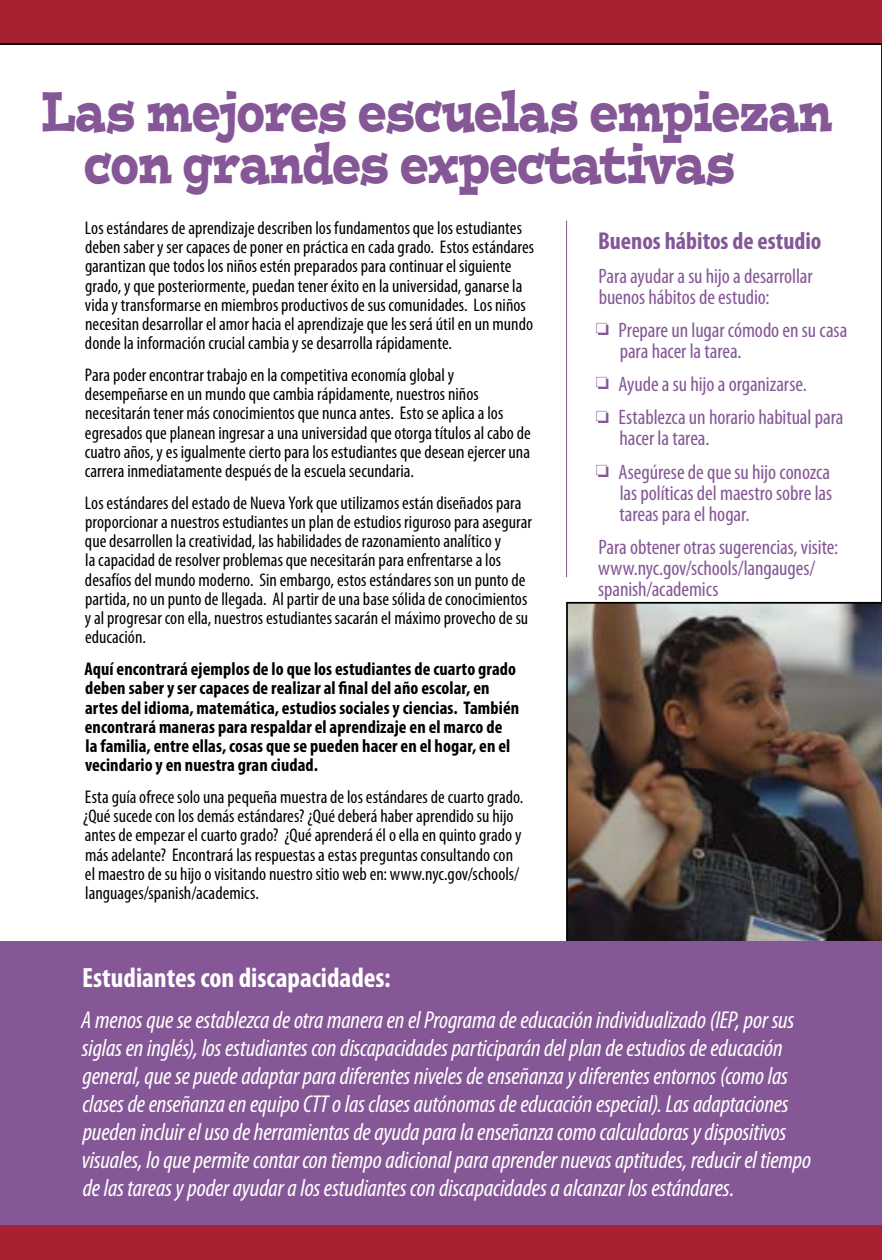
<style>
.page{position:relative;width:882px;height:1260px;background:#fff}
.page>*{position:absolute;margin:0;border:0;box-sizing:border-box;transform-origin:0 0}
.t1{font:56px/52.5px "Postino Std";letter-spacing:-.02em;color:#855796;scale:.7 1}
.t2{font:700 condensed 28px "Myriad Pro";color:#fff}
.t3{font:italic condensed 24.5px/28px "Myriad Pro";letter-spacing:-.005em;color:#fff}
.t4{font:700 condensed 24.5px "Myriad Pro";color:#855796}
.t5{font:condensed 21px/21px "Myriad Pro";letter-spacing:-.005em;color:#855796}
.t6{font:condensed 18.38px/19.2px "Myriad Pro";color:#000}
.t7{font:700 condensed 18.38px/19.2px "Myriad Pro";letter-spacing:.005em;color:#000}
</style>
<div class="page">
<div style="left:0;top:0;width:882px;height:45px;background:#a62233"></div>
<div style="left:0;top:1225px;width:882px;height:35px;background:#a62233"></div>
<img style="left:566px;top:602px;width:316px;height:339px">
<hr style="left:566px;top:220px;width:1px;height:357px;background:#855796">
<div style="left:0;top:941px;width:882px;height:284px;background:#855796"></div>
<h1 class="t1" style="left:84px;top:84px;width:1071px;text-indent:-43px">Las mejores escuelas empiezan con grandes expectativas</h1>
<p class="t6" style="left:85px;top:218px;width:451px">Los estándares de aprendizaje describen los fundamentos que los estudiantes deben saber y ser capaces de poner en práctica en cada grado. Estos estándares garantizan que todos los niños estén preparados para continuar el siguiente grado, y que posteriormente, puedan tener éxito en la universidad, ganarse la vida y transformarse en miembros productivos de sus comunidades. Los niños necesitan desarrollar el amor hacia el aprendizaje que les será útil en un mundo donde la información crucial cambia y se desarrolla rápidamente.</p>
<p class="t6" style="left:85px;top:365px;width:448px">Para poder encontrar trabajo en la competitiva economía global y desempeñarse en un mundo que cambia rápidamente, nuestros niños necesitarán tener más conocimientos que nunca antes. Esto se aplica a los egresados que planean ingresar a una universidad que otorga títulos al cabo de cuatro años, y es igualmente cierto para los estudiantes que desean ejercer una carrera inmediatamente después de la escuela secundaria.</p>
<p class="t6" style="left:85px;top:493px;width:449px">Los estándares del estado de Nueva York que utilizamos están diseñados para proporcionar a nuestros estudiantes un plan de estudios riguroso para asegurar que desarrollen la creatividad, las habilidades de razonamiento analítico y<br>la capacidad de resolver problemas que necesitarán para enfrentarse a los desafíos del mundo moderno. Sin embargo, estos estándares son un punto de partida, no un punto de llegada. Al partir de una base sólida de conocimientos y al progresar con ella, nuestros estudiantes sacarán el máximo provecho de su educación.</p>
<p class="t7" style="left:84px;top:659px;width:436px">Aquí encontrará ejemplos de lo que los estudiantes de cuarto grado deben saber y ser capaces de realizar al final del año escolar, en artes del idioma, matemática, estudios sociales y ciencias. También encontrará maneras para respaldar el aprendizaje en el marco de<br>la familia, entre ellas, cosas que se pueden hacer en el hogar, en el vecindario y en nuestra gran ciudad.</p>
<p class="t6" style="left:83px;top:787px;width:442px">Esta guía ofrece solo una pequeña muestra de los estándares de cuarto grado. ¿Qué sucede con los demás estándares? ¿Qué deberá haber aprendido su hijo antes de empezar el cuarto grado? ¿Qué aprenderá él o ella en quinto grado y más adelante? Encontrará las respuestas a estas preguntas consultando con el maestro de su hijo o visitando nuestro sitio web en: www.nyc.gov/schools/ languages/spanish/academics.</p>
<h3 class="t4" style="left:598px;top:226px;width:225px">Buenos hábitos de estudio</h3>
<p class="t5" style="left:598px;top:265px;width:216px">Para ayudar a su hijo a desarrollar buenos hábitos de estudio:</p>
<p class="t5" style="left:620px;top:319px;width:229px;text-indent:-24px">❏ Prepare un lugar cómodo en su casa para hacer la tarea.</p>
<p class="t5" style="left:596px;top:367px;width:249px;line-height:33.2px">❏ Ayude a su hijo a organizarse.<br>❏ Establezca un horario habitual para</p>
<p class="t5" style="left:596px;top:422px;width:236px;line-height:33.2px;text-indent:24px">hacer la tarea.<br>❏ Asegúrese de que su hijo conozca</p>
<p class="t5" style="left:620px;top:482px;width:214px">las políticas del maestro sobre las tareas para el hogar.</p>
<p class="t5" style="left:598px;top:536px;width:241px">Para obtener otras sugerencias, visite: www.nyc.gov/schools/langauges/ spanish/academics</p>
<h2 class="t2" style="left:82px;top:961px;width:310px">Estudiantes con discapacidades:</h2>
<p class="t3" style="left:81px;top:1005px;width:732px">A menos que se establezca de otra manera en el Programa de educación individualizado (IEP, por sus siglas en inglés), los estudiantes con discapacidades participarán del plan de estudios de educación general, que se puede adaptar para diferentes niveles de enseñanza y diferentes entornos (como las clases de enseñanza en equipo CTT o las clases autónomas de educación especial). Las adaptaciones pueden incluir el uso de herramientas de ayuda para la enseñanza como calculadoras y dispositivos visuales, lo que permite contar con tiempo adicional para aprender nuevas aptitudes, reducir el tiempo de las tareas y poder ayudar a los estudiantes con discapacidades a alcanzar los estándares.</p>
</div>
